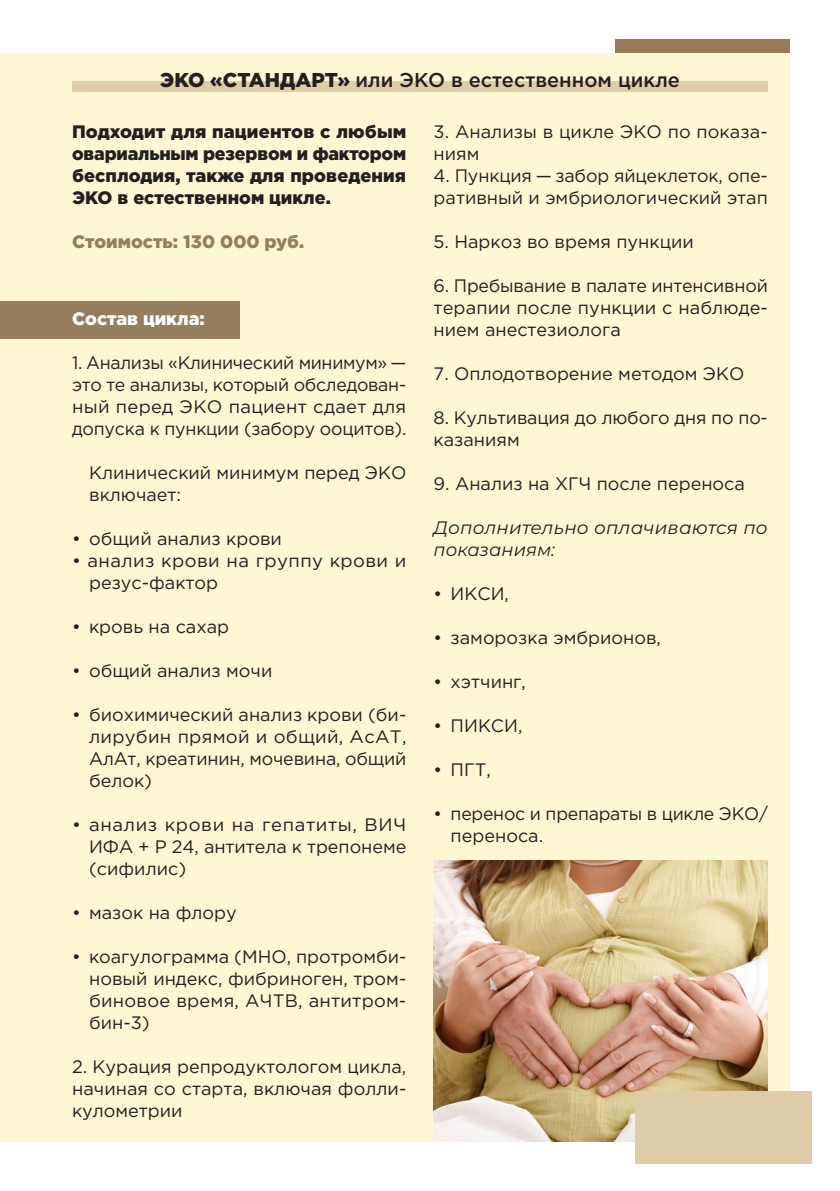
<style>
.page{position:relative;width:840px;height:1191px;background:#fff}
.page>*{position:absolute;margin:0;border:0;box-sizing:border-box;transform-origin:0 0}
.t1{font:500 20px "Gotham Pro";color:#231f20}
.t2{font:18px/22px "Gotham Pro";color:#231f20;text-align:justify}
.t3{font:900 18px/22px "Gotham Pro";letter-spacing:.005em;color:#231f20;text-align:justify}
.t4{font:18px/22px "Gotham Pro";letter-spacing:.02em;color:#231f20}
.t5{font:italic 18px/22px "Montserrat";letter-spacing:.01em;color:#231f20}
.t6{font:900 18px "Gotham Pro";color:#967d5e}
.t7{font:900 18px "Gotham Pro";color:#fff}
.s1{font-weight:900}
</style>
<div class="page">
<div style="left:0;top:53px;width:789px;height:1088px;background:#fef7d4"></div>
<div style="left:72px;top:82px;width:695px;height:10px;background:#dfcdaa"></div>
<div style="left:0;top:301px;width:239px;height:37px;background:#967d5e"></div>
<img style="left:433px;top:860px;width:334px;height:281px">
<div style="left:614px;top:39px;width:175px;height:14px;background:#977a58"></div>
<div style="left:635px;top:1091px;width:176px;height:73px;background:#dfcdaa"></div>
<p class="t1" style="left:160px;top:68px;width:521px"><span class="s1">ЭКО «СТАНДАРТ»</span> или ЭКО в естественном цикле</p>
<p class="t3" style="left:72px;top:120px;width:336px">Подходит для пациентов с любым овариальным резервом и фактором бесплодия, также для проведения ЭКО в естественном цикле.</p>
<p class="t6" style="left:72px;top:231px;width:233px">Стоимость: 130 000 руб.</p>
<p class="t2" style="left:433px;top:120px;width:335px">3. Анализы в цикле ЭКО по показа&shy;ниям</p>
<p class="t2" style="left:433px;top:164px;width:335px">4. Пункция — забор яйцеклеток, опе&shy;ративный и эмбриологический этап</p>
<p class="t2" style="left:433px;top:230px;width:261px">5. Наркоз во время пункции</p>
<p class="t2" style="left:433px;top:274px;width:335px">6. Пребывание в палате интенсивной терапии после пункции с наблюде&shy;нием анестезиолога</p>
<p class="t2" style="left:433px;top:362px;width:312px">7. Оплодотворение методом ЭКО</p>
<p class="t2" style="left:433px;top:406px;width:335px">8. Культивация до любого дня по по&shy;казаниям</p>
<p class="t2" style="left:433px;top:472px;width:313px">9. Анализ на ХГЧ после переноса</p>
<p class="t5" style="left:433px;top:516px;width:335px">Дополнительно оплачиваются по показаниям:</p>
<p class="t2" style="left:433px;top:582px;width:77px">• ИКСИ,</p>
<p class="t2" style="left:433px;top:626px;width:229px">• заморозка эмбрионов,</p>
<p class="t2" style="left:433px;top:670px;width:94px">• хэтчинг,</p>
<p class="t2" style="left:433px;top:714px;width:90px">• ПИКСИ,</p>
<p class="t2" style="left:433px;top:758px;width:59px">• ПГТ,</p>
<p class="t2" style="left:450px;top:802px;width:319px;text-indent:-17px">• перенос и препараты в цикле ЭКО/ переноса.</p>
<p class="t7" style="left:72px;top:308px;width:134px">Состав цикла:</p>
<p class="t2" style="left:72px;top:351px;width:336px">1. Анализы «Клинический минимум» — это те анализы, который обследован&shy;ный перед ЭКО пациент сдает для допуска к пункции (забору ооцитов).</p>
<p class="t2" style="left:89px;top:461px;width:318px">Клинический минимум перед ЭКО включает:</p>
<p class="t2" style="left:72px;top:527px;width:211px">• общий анализ крови</p>
<p class="t4" style="left:89px;top:549px;width:319px;text-indent:-17px">• анализ крови на группу крови и резус-фактор</p>
<p class="t2" style="left:72px;top:615px;width:158px">• кровь на сахар</p>
<p class="t2" style="left:72px;top:659px;width:202px">• общий анализ мочи</p>
<p class="t2" style="left:89px;top:703px;width:319px;text-indent:-17px">• биохимический анализ крови (би&shy;лирубин прямой и общий, АсАТ, АлАт, креатинин, мочевина, общий белок)</p>
<p class="t2" style="left:89px;top:813px;width:318px;text-indent:-17px">• анализ крови на гепатиты, ВИЧ ИФА + Р 24, антитела к трепонеме (сифилис)</p>
<p class="t2" style="left:72px;top:901px;width:166px">• мазок на флору</p>
<p class="t2" style="left:89px;top:945px;width:318px;text-indent:-17px">• коагулограмма (МНО, протромби&shy;новый индекс, фибриноген, тром&shy;биновое время, АЧТВ, антитром&shy;бин‑3)</p>
<p class="t2" style="left:72px;top:1055px;width:335px">2. Курация репродуктологом цикла, начиная со старта, включая фолли&shy;кулометрии</p>
</div>
